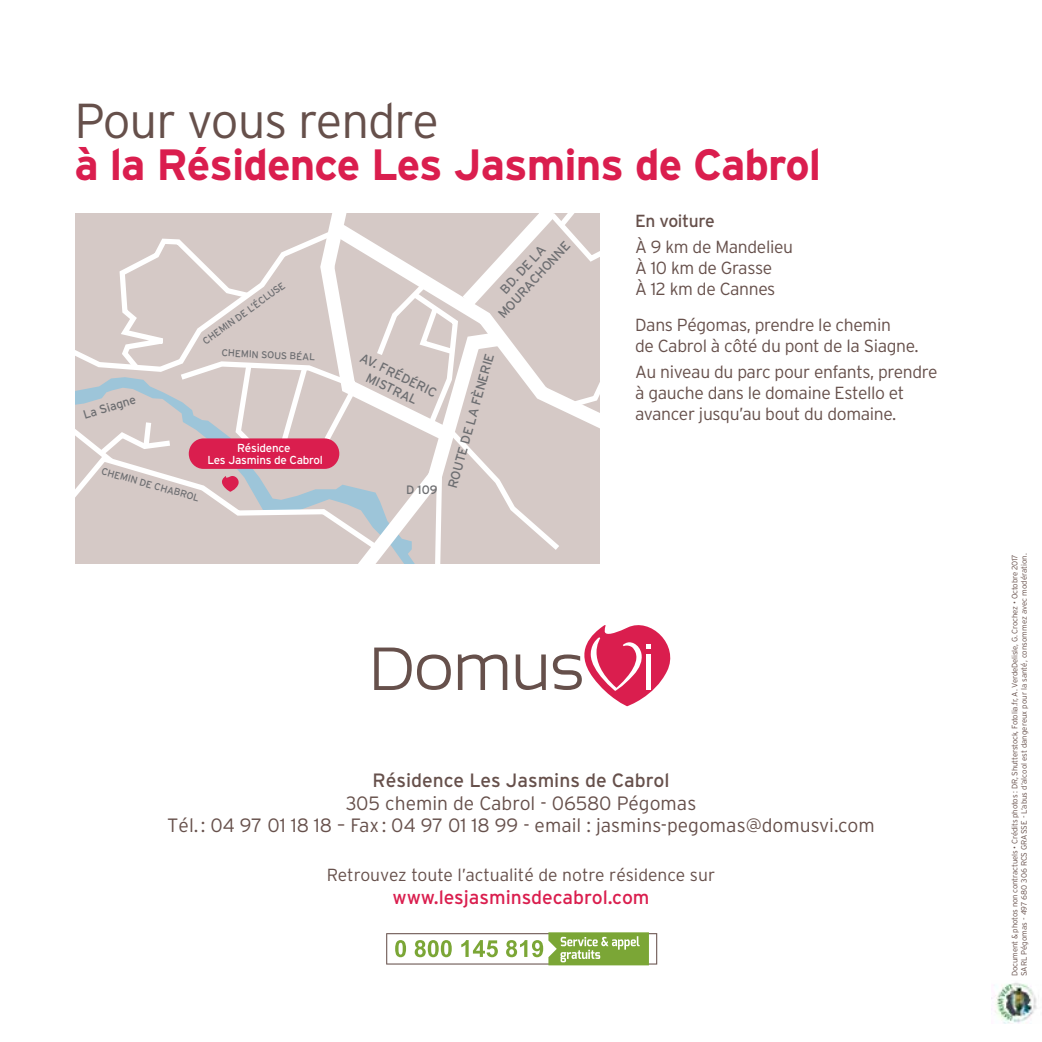
<style>
.page{position:relative;width:1042px;height:1042px;background:#fff}
.page>*{position:absolute;margin:0;border:0;box-sizing:border-box;transform-origin:0 0}
.t1{font:300 49px "Interstate";letter-spacing:-.02em;color:#66504b}
.t2{font:700 43.75px "Interstate";letter-spacing:-.02em;color:#da1e4e}
.t3{font:300 19.25px/22.8px "Interstate";color:#66504b;text-align:center}
.t4{font:19.25px "Interstate";color:#66504b}
.t5{font:19.25px "Interstate";color:#da1e4e}
.t6{font:300 17.5px/21px "Interstate";letter-spacing:-.02em;color:#66504b}
.t7{font:300 17.5px "Interstate";color:#66504b}
.t8{font:17.5px "Interstate";letter-spacing:-.02em;color:#66504b}
.t9{font:12.95px/15.2px "Interstate";color:#6d6e71;text-align:center}
.t10{font:12.25px "Interstate";color:#6d6e71}
.t11{font:11.55px/11.5px "Interstate";letter-spacing:-.02em;color:#fff;text-align:center}
.t12{font:9.97px "Interstate";color:#6d6e71}
.t13{font:300 7.88px/9.5px "Interstate";letter-spacing:-.02em;color:#66504b}
</style>
<div class="page">
<svg style="left:75px;top:213px;width:525px;height:351px"></svg>
<div style="left:189px;top:438px;width:150px;height:31px;background:#da1e4e;border-radius:15px"></div>
<svg style="left:516px;top:654px;width:30px;height:36px"></svg>
<svg style="left:458px;top:654px;width:49px;height:36px"></svg>
<svg style="left:374px;top:647px;width:77px;height:43px"></svg>
<svg style="left:553px;top:625px;width:118px;height:81px"></svg>
<svg style="left:386px;top:932px;width:271px;height:33px"></svg>
<img style="left:991px;top:983px;width:46px;height:40px">
<h1 class="t1" style="left:74px;top:94px;width:366px">Pour vous rendre</h1>
<h2 class="t2" style="left:74px;top:141px;width:748px">à la Résidence Les Jasmins de Cabrol</h2>
<p class="t12" style="left:201px;top:337px;width:100px;rotate:-36deg">CHEMIN DE L’ÉCLUSE</p>
<p class="t12" style="left:222px;top:347px;width:95px;rotate:3deg">CHEMIN SOUS BÉAL</p>
<h3 class="t10" style="left:81px;top:408px;width:56px;rotate:-17deg">La Siagne</h3>
<p class="t12" style="left:103px;top:465px;width:103px;rotate:16deg">CHEMIN DE CHABROL</p>
<h3 class="t11" style="left:207px;top:442px;width:117px">Résidence<br>Les Jasmins de Cabrol</h3>
<h3 class="t9" style="left:483px;top:300px;width:101px;rotate:-47deg">BD. DE LA<br>MOURACHONNE</h3>
<h3 class="t9" style="left:364px;top:350px;width:85px;rotate:26deg">AV. FRÉDÉRIC<br>MISTRAL</h3>
<h3 class="t10" style="left:406px;top:483px;width:33px">D 109</h3>
<h3 class="t9" style="left:444px;top:485px;width:141px;rotate:-74deg">ROUTE DE LA FÈNERIE</h3>
<h3 class="t8" style="left:635px;top:211px;width:81px">En voiture</h3>
<h3 class="t6" style="left:635px;top:237px;width:159px">À 9 km de Mandelieu<br>À 10 km de Grasse<br>À 12 km de Cannes</h3>
<h3 class="t6" style="left:635px;top:314px;width:285px">Dans Pégomas, prendre le chemin<br>de Cabrol à côté du pont de la Siagne.</h3>
<h3 class="t6" style="left:635px;top:361px;width:304px">Au niveau du parc pour enfants, prendre à gauche dans le domaine Estello et avancer jusqu’au bout du domaine.</h3>
<h3 class="t4" style="left:372px;top:769px;width:298px">Résidence Les Jasmins de Cabrol</h3>
<h3 class="t3" style="left:167px;top:791px;width:709px">305 chemin de Cabrol - 06580 Pégomas<br>Tél. : 04 97 01 18 18 – Fax: 04 97 01 18 99 - email : jasmins-pegomas@domusvi.com</h3>
<h3 class="t7" style="left:327px;top:865px;width:390px">Retrouvez toute l’actualité de notre résidence sur</h3>
<h3 class="t5" style="left:392px;top:887px;width:259px">www.lesjasminsdecabrol.com</h3>
<p class="t13" style="left:1010px;top:976px;width:424px;rotate:-90deg">Document &amp; photos non contractuels • Crédits photos : DR, Shutterstock, Fotolia.fr, A. VerdeDelisle, G. Crochez • Octobre 2017<br>SARL Pégomas - 497 680 306 RCS GRASSE - L’abus d’alcool est dangereux pour la santé, consommez avec modération.</p>
</div>
